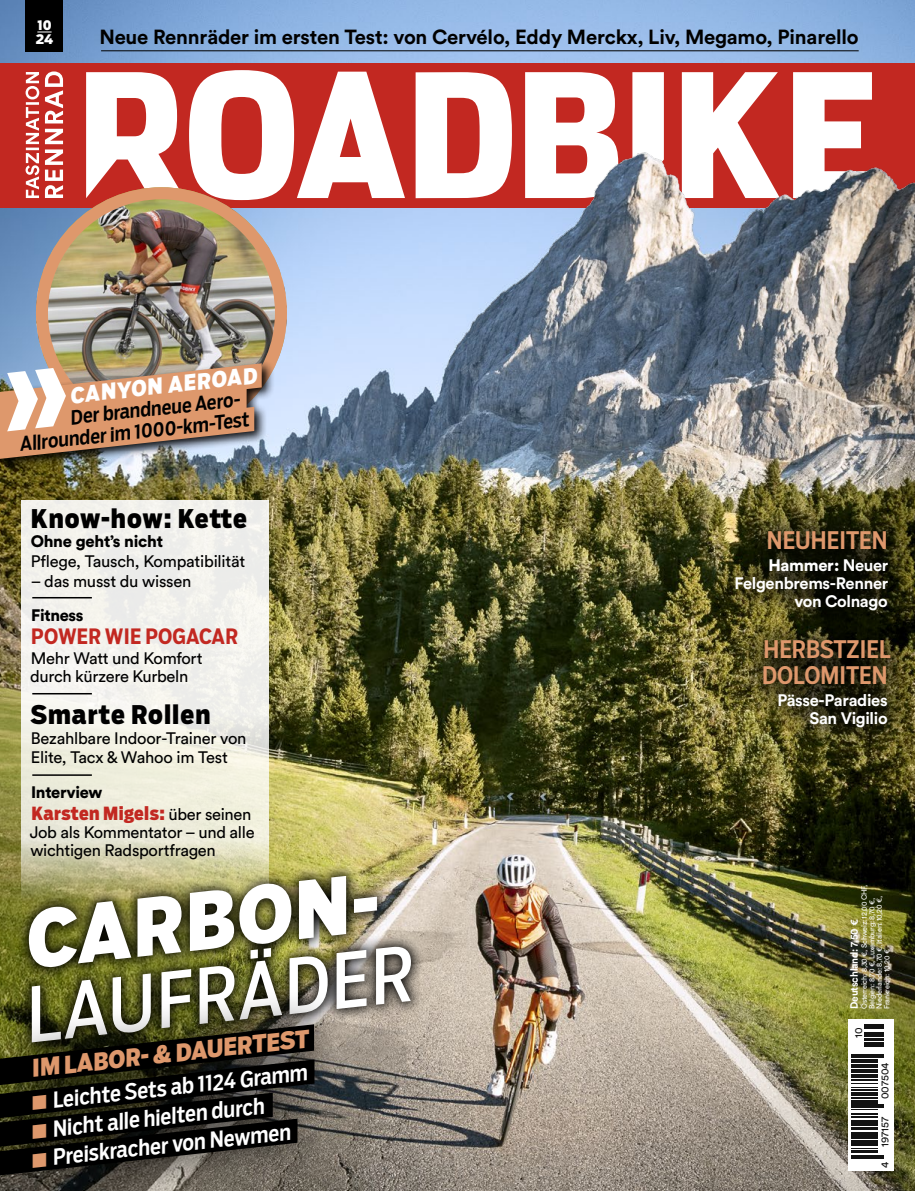
<style>
.page{position:relative;width:915px;height:1191px;background:#fff}
.page>*{position:absolute;margin:0;border:0;box-sizing:border-box;transform-origin:0 0}
.t1{font:900 78px "Salvo Sans Cond";color:#fff}
.t2{font:75px "Salvo Sans Cond";color:#fff}
.t3{font:900 25.5px "Salvo Sans Cond";letter-spacing:.02em;color:#000}
.t4{font:900 25.5px "Salvo Sans Cond";letter-spacing:.04em;color:#000}
.t5{font:500 24px/25.5px "Salvo Sans Cond";color:#de986c}
.t6{font:900 24px "Salvo Sans Cond";color:#de986c}
.t7{font:500 21.75px "Salvo Sans Cond";color:#fff}
.t8{font:900 21.75px "Salvo Sans Cond";color:#fff}
.t9{font:700 21px "Salvo Sans Cond";letter-spacing:.01em;color:#c22821}
.t10{font:700 20.25px "Circular Std";letter-spacing:-.01em;color:#000}
.t11{font:500 19.5px/21.1px "Salvo Sans Cond";color:#000;text-align:right}
.t12{font:900 18px "Salvo Sans Cond";letter-spacing:.02em;color:#c22821}
.t13{font:16.5px/18px "Circular Std";letter-spacing:-.02em;color:#000}
.t14{font:700 16.5px/18px "Circular Std";letter-spacing:-.02em;color:#fff;text-align:right}
.t15{font:900 16.5px "Circular Std";letter-spacing:-.02em;color:#000}
.t16{font:900 13.5px/14px "Salvo Sans Cond";color:#fff}
.t17{font:700 10.5px "Circular Std";letter-spacing:-.02em;color:#fff}
.t18{font:10.35px "Circular Std";letter-spacing:-.005em;color:#121212}
.t19{font:7.5px/7.5px "Circular Std";letter-spacing:-.02em;color:#fff}
.s1{font-family:"Circular Std";font-weight:400;font-size:16.5px;color:#000}
.s2{color:#de986c}
.s3{font-weight:900}
</style>
<div class="page">
<img style="left:0;top:207px;width:914px;height:984px">
<img style="left:0;top:0;width:914px;height:63px">
<img style="left:15px;top:862px;width:409px;height:194px">
<div style="left:0;top:984px;width:353px;height:207px;background:#000;opacity:.54"></div>
<div style="left:0;top:63px;width:914px;height:144px;background:#c22821"></div>
<svg style="left:26px;top:72px;width:13px;height:126px"></svg>
<svg style="left:45px;top:71px;width:18px;height:116px"></svg>
<svg style="left:86px;top:70px;width:785px;height:128px;fill:#fff"></svg>
<hr style="left:101px;top:51px;width:757px;height:1px;background:#000">
<div style="left:26px;top:0;width:37px;height:51px;background:#000"></div>
<svg style="left:37px;top:32px;width:15px;height:1px"></svg>
<svg style="left:22px;top:792px;width:247px;height:171px;background:#969575"></svg>
<div style="left:22px;top:500px;width:247px;height:292px;background:linear-gradient(to bottom,#f1f0f0,#f1f0e4)"></div>
<hr style="left:32px;top:597px;width:60px;height:1px;background:#000">
<hr style="left:32px;top:693px;width:60px;height:1px;background:#000">
<hr style="left:32px;top:774px;width:60px;height:2px;background:#000">
<div style="left:847px;top:1019px;width:46px;height:151px;background:#fff"></div>
<svg style="left:851px;top:1024px;width:33px;height:135px"></svg>
<hr style="left:851px;top:1157px;width:32px;height:1px;background:#121212">
<hr style="left:851px;top:1155px;width:32px;height:1px;background:#121212">
<hr style="left:851px;top:1150px;width:26px;height:3px;background:#121212">
<svg style="left:851px;top:1144px;width:26px;height:4px"></svg>
<svg style="left:851px;top:1139px;width:26px;height:4px"></svg>
<hr style="left:851px;top:1135px;width:26px;height:3px;background:#121212">
<hr style="left:851px;top:1132px;width:26px;height:2px;background:#121212">
<hr style="left:851px;top:1127px;width:26px;height:2px;background:#121212">
<svg style="left:851px;top:1124px;width:26px;height:1px"></svg>
<hr style="left:851px;top:1120px;width:26px;height:3px;background:#121212">
<svg style="left:851px;top:1109px;width:26px;height:8px"></svg>
<hr style="left:851px;top:1106px;width:32px;height:2px;background:#121212">
<hr style="left:851px;top:1104px;width:32px;height:1px;background:#121212">
<hr style="left:851px;top:1100px;width:26px;height:3px;background:#121212">
<svg style="left:851px;top:1097px;width:26px;height:1px"></svg>
<hr style="left:851px;top:1092px;width:26px;height:3px;background:#121212">
<svg style="left:851px;top:1079px;width:26px;height:11px"></svg>
<svg style="left:851px;top:1073px;width:26px;height:4px"></svg>
<hr style="left:851px;top:1069px;width:26px;height:3px;background:#121212">
<svg style="left:851px;top:1064px;width:26px;height:3px"></svg>
<hr style="left:851px;top:1059px;width:26px;height:3px;background:#121212">
<hr style="left:851px;top:1056px;width:32px;height:1px;background:#121212">
<hr style="left:851px;top:1054px;width:32px;height:1px;background:#121212">
<svg style="left:864px;top:1042px;width:19px;height:4px"></svg>
<hr style="left:864px;top:1038px;width:19px;height:3px;background:#121212">
<svg style="left:864px;top:1024px;width:19px;height:12px"></svg>
<img style="left:409px;top:130px;width:505px;height:239px">
<img style="left:36px;top:187px;width:251px;height:224px">
<div style="left:36px;top:187px;width:251px;height:251px;border:12px solid #de986c;border-radius:50%"></div>
<div style="left:0;top:359px;width:274px;height:112px;background:#000;opacity:.93"></div>
<div style="left:708px;top:503px;width:206px;height:134px;background:#000;opacity:.75"></div>
<div style="left:735px;top:612px;width:179px;height:142px;background:#000;opacity:.75"></div>
<svg style="left:0;top:363px;width:261px;height:96px;background:#c89d82"></svg>
<p class="t16" style="left:36px;top:18px;width:19px">10<br>24</p>
<p class="t10" style="left:99px;top:24px;width:760px">Neue Rennräder im ersten Test: von Cervélo, Eddy Merckx, Liv, Megamo, Pinarello</p>
<h3 class="t8" style="left:68px;top:380px;width:189px;rotate:-6deg">CANYON AEROAD</h3>
<p class="t11" style="left:16px;top:412px;width:232px;rotate:-6deg">Der brandneue Aero-<br>Allrounder im 1000-km-Test</p>
<h3 class="t3" style="left:31px;top:501px;width:217px">Know-how: Kette</h3>
<p class="t15" style="left:31px;top:530px;width:134px">Ohne geht’s nicht</p>
<p class="t13" style="left:31px;top:552px;width:216px">Pflege, Tausch, Kompatibilität</p>
<p class="t13" style="left:31px;top:571px;width:162px">– das musst du wissen</p>
<p class="t15" style="left:31px;top:604px;width:54px">Fitness</p>
<p class="t9" style="left:31px;top:622px;width:208px">POWER WIE POGACAR</p>
<p class="t13" style="left:30px;top:649px;width:174px">Mehr Watt und Komfort durch kürzere Kurbeln</p>
<h3 class="t4" style="left:31px;top:697px;width:181px">Smarte Rollen</h3>
<p class="t13" style="left:31px;top:728px;width:217px;line-height:19.5px">Bezahlbare Indoor-Trainer von<br>Elite, Tacx &amp; Wahoo im Test</p>
<p class="t15" style="left:31px;top:781px;width:73px">Interview</p>
<p class="t12" style="left:31px;top:800px;width:221px">Karsten Migels: <span class="s1">über seinen</span></p>
<p class="t13" style="left:30px;top:822px;width:226px">Job als Kommentator – und alle wichtigen Radsportfragen</p>
<h1 class="t1" style="left:18px;top:886px;width:367px;rotate:-6deg">CARBON-</h1>
<h2 class="t2" style="left:19px;top:965px;width:391px;rotate:-6deg">LAUFRÄDER</h2>
<h3 class="t6" style="left:30px;top:1051px;width:280px;rotate:-6deg">IM LABOR- &amp; DAUERTEST</h3>
<h3 class="t7" style="left:30px;top:1087px;width:279px;rotate:-6deg"><span class="s2">■</span> Leichte Sets ab 1124 Gramm</h3>
<h3 class="t7" style="left:30px;top:1116px;width:235px;rotate:-6deg"><span class="s2">■</span> Nicht alle hielten durch</h3>
<h3 class="t7" style="left:30px;top:1144px;width:262px;rotate:-6deg"><span class="s2">■</span> Preiskracher von Newmen</h3>
<h3 class="t5" style="left:766px;top:527px;width:122px">NEUHEITEN</h3>
<p class="t14" style="left:734px;top:556px;width:155px"><span class="s3">Hammer:</span> Neuer<br>Felgenbrems-Renner von Colnago</p>
<h3 class="t5" style="left:761px;top:637px;width:130px">HERBSTZIEL<br>DOLOMITEN</h3>
<p class="t14" style="left:777px;top:691px;width:112px">Pässe-Paradies<br>San Vigilio</p>
<p class="t19" style="left:860px;top:1009px;width:126px;rotate:-90deg">Österreich: 8,30 €, Schweiz: 12,00 CHF, Belgien: 8,70 €, Luxemburg: 8,70 €, Niederlande: 8,70 €, Italien: 10,20 €, Frankreich: 10,20 €</p>
<p class="t17" style="left:847px;top:1009px;width:91px;rotate:-90deg">Deutschland: 7,50 €</p>
<p class="t18" style="left:851px;top:1037px;width:12px;rotate:-90deg">10</p>
<p class="t18" style="left:878px;top:1099px;width:38px;rotate:-90deg">007504</p>
<p class="t18" style="left:878px;top:1146px;width:31px;rotate:-90deg">197157</p>
<p class="t18" style="left:878px;top:1167px;width:8px;rotate:-90deg">4</p>
</div>
